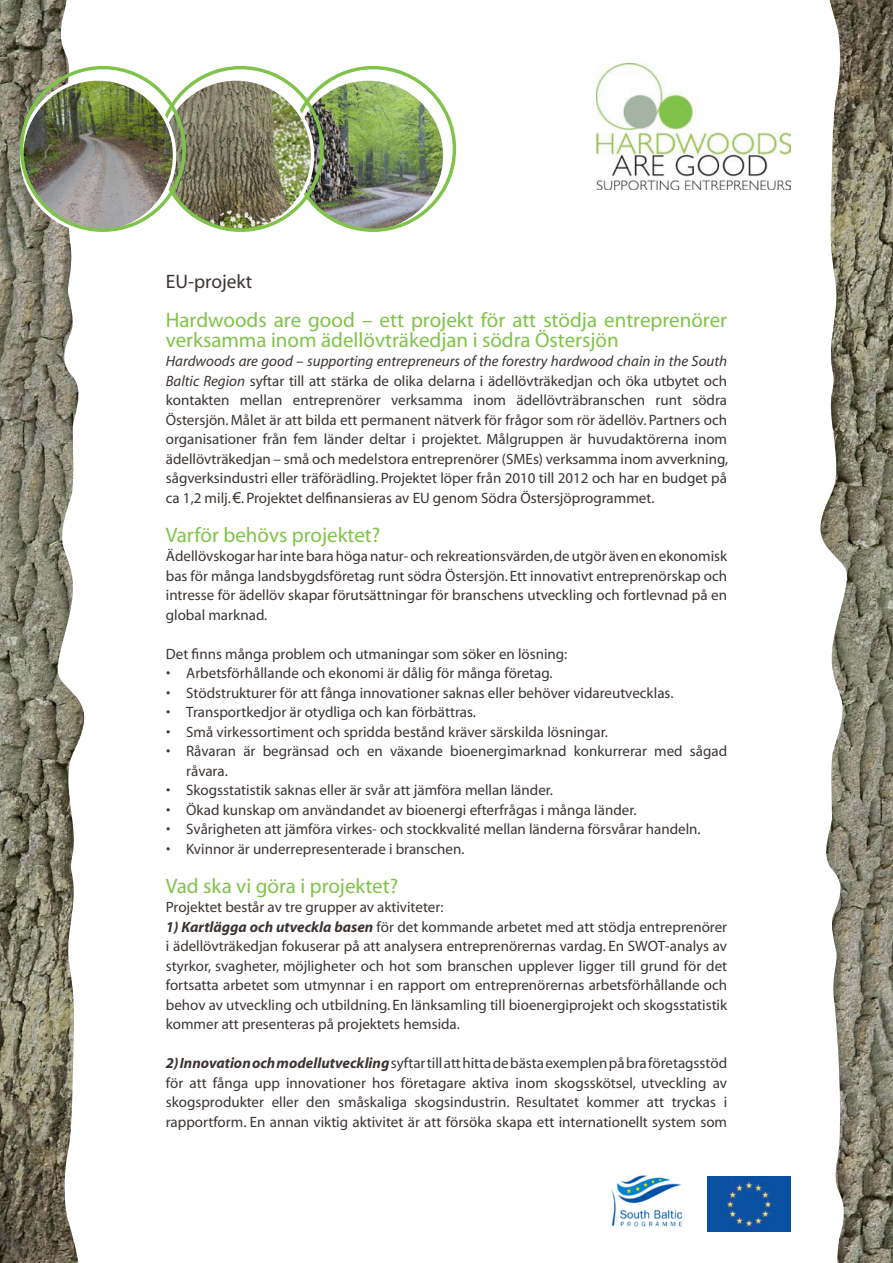
<style>
.page{position:relative;width:893px;height:1263px;background:#fff}
.page>*{position:absolute;margin:0;border:0;box-sizing:border-box;transform-origin:0 0}
.t1{font:21px/19.5px "Myriad";color:#80c34a}
.t2{font:19.5px "Myriad";color:#3b3532}
.t3{font:15px/19.5px "Myriad";color:#3b3532;text-align:justify}
.s1{font-style:italic}
.s2{font-family:"Arial"}
.s3{font-weight:700;font-style:italic}
</style>
<div class="page">
<img style="left:0;top:0;width:54px;height:1263px">
<svg style="left:54px;top:0;width:51px;height:1263px"></svg>
<img style="left:851px;top:0;width:42px;height:1263px">
<svg style="left:820px;top:0;width:31px;height:1263px"></svg>
<img style="left:596px;top:64px;width:195px;height:126px">
<img style="left:292px;top:79px;width:153px;height:153px;border-radius:50%">
<img style="left:159px;top:79px;width:153px;height:153px;border-radius:50%">
<img style="left:22px;top:79px;width:153px;height:153px;border-radius:50%">
<div style="left:20px;top:66px;width:166px;height:166px;border:3px solid #80c34a;border-radius:50%"></div>
<img style="left:611px;top:1175px;width:71px;height:52px">
<img style="left:707px;top:1176px;width:84px;height:55px">
<p class="t2" style="left:166px;top:272px;width:88px">EU-projekt</p>
<p class="t1" style="left:166px;top:311px;width:563px">Hardwoods are good – ett projekt för att stödja entreprenörer verksamma inom ädellövträkedjan i södra Östersjön</p>
<p class="t3" style="left:166px;top:352px;width:564px"><span class="s1">Hardwoods are good – supporting entrepreneurs of the forestry hardwood chain in the South Baltic Region</span> syftar till att stärka de olika delarna i ädellövträkedjan och öka utbytet och kontakten mellan entreprenörer verksamma inom ädellövträbranschen runt södra Östersjön. Målet är att bilda ett permanent nätverk för frågor som rör ädellöv. Partners och organisationer från fem länder deltar i projektet. Målgruppen är huvudaktörerna inom ädellövträkedjan – små och medelstora entreprenörer (SMEs) verksamma inom avverkning, sågverksindustri eller träförädling. Projektet löper från 2010 till 2012 och har en budget på ca 1,2 milj. <span class="s2">€</span>. Projektet delfinansieras av EU genom Södra Östersjöprogrammet.</p>
<p class="t1" style="left:166px;top:526px;width:216px">Varför behövs projektet?</p>
<p class="t3" style="left:166px;top:547px;width:563px">Ädellövskogar har inte bara höga natur- och rekreationsvärden, de utgör även en ekonomisk bas för många landsbygdsföretag runt södra Östersjön. Ett innovativt entreprenörskap och intresse för ädellöv skapar förutsättningar för branschens utveckling och fortlevnad på en global marknad.</p>
<p class="t3" style="left:166px;top:644px;width:403px">Det finns många problem och utmaningar som söker en lösning:</p>
<p class="t3" style="left:166px;top:664px;width:388px">• Arbetsförhållande och ekonomi är dålig för många företag.</p>
<p class="t3" style="left:166px;top:683px;width:509px">• Stödstrukturer för att fånga innovationer saknas eller behöver vidareutvecklas.</p>
<p class="t3" style="left:166px;top:703px;width:311px">• Transportkedjor är otydliga och kan förbättras.</p>
<p class="t3" style="left:166px;top:722px;width:443px">• Små virkessortiment och spridda bestånd kräver särskilda lösningar.</p>
<p class="t3" style="left:186px;top:742px;width:542px;text-indent:-20px">• Råvaran är begränsad och en växande bioenergimarknad konkurrerar med sågad råvara.</p>
<p class="t3" style="left:166px;top:781px;width:388px">• Skogsstatistik saknas eller är svår att jämföra mellan länder.</p>
<p class="t3" style="left:166px;top:800px;width:472px">• Ökad kunskap om användandet av bioenergi efterfrågas i många länder.</p>
<p class="t3" style="left:166px;top:820px;width:536px">• Svårigheten att jämföra virkes- och stockkvalité mellan länderna försvårar handeln.</p>
<p class="t3" style="left:166px;top:839px;width:300px">• Kvinnor är underrepresenterade i branschen.</p>
<p class="t1" style="left:166px;top:877px;width:234px">Vad ska vi göra i projektet?</p>
<p class="t3" style="left:166px;top:898px;width:279px">Projektet består av tre grupper av aktiviteter:</p>
<p class="t3" style="left:166px;top:917px;width:563px"><span class="s3">1) Kartlägga och utveckla basen</span> för det kommande arbetet med att stödja entreprenörer i ädellövträkedjan fokuserar på att analysera entreprenörernas vardag. En SWOT-analys av styrkor, svagheter, möjligheter och hot som branschen upplever ligger till grund för det fortsatta arbetet som utmynnar i en rapport om entreprenörernas arbetsförhållande och behov av utveckling och utbildning. En länksamling till bioenergiprojekt och skogsstatistik kommer att presenteras på projektets hemsida.</p>
<p class="t3" style="left:166px;top:1054px;width:563px"><span class="s3">2) Innovation och modellutveckling</span> syftar till att hitta de bästa exemplen på bra företagsstöd för att fånga upp innovationer hos företagare aktiva inom skogsskötsel, utveckling av skogsprodukter eller den småskaliga skogsindustrin. Resultatet kommer att tryckas i rapportform. En annan viktig aktivitet är att försöka skapa ett internationellt system som</p>
</div>
